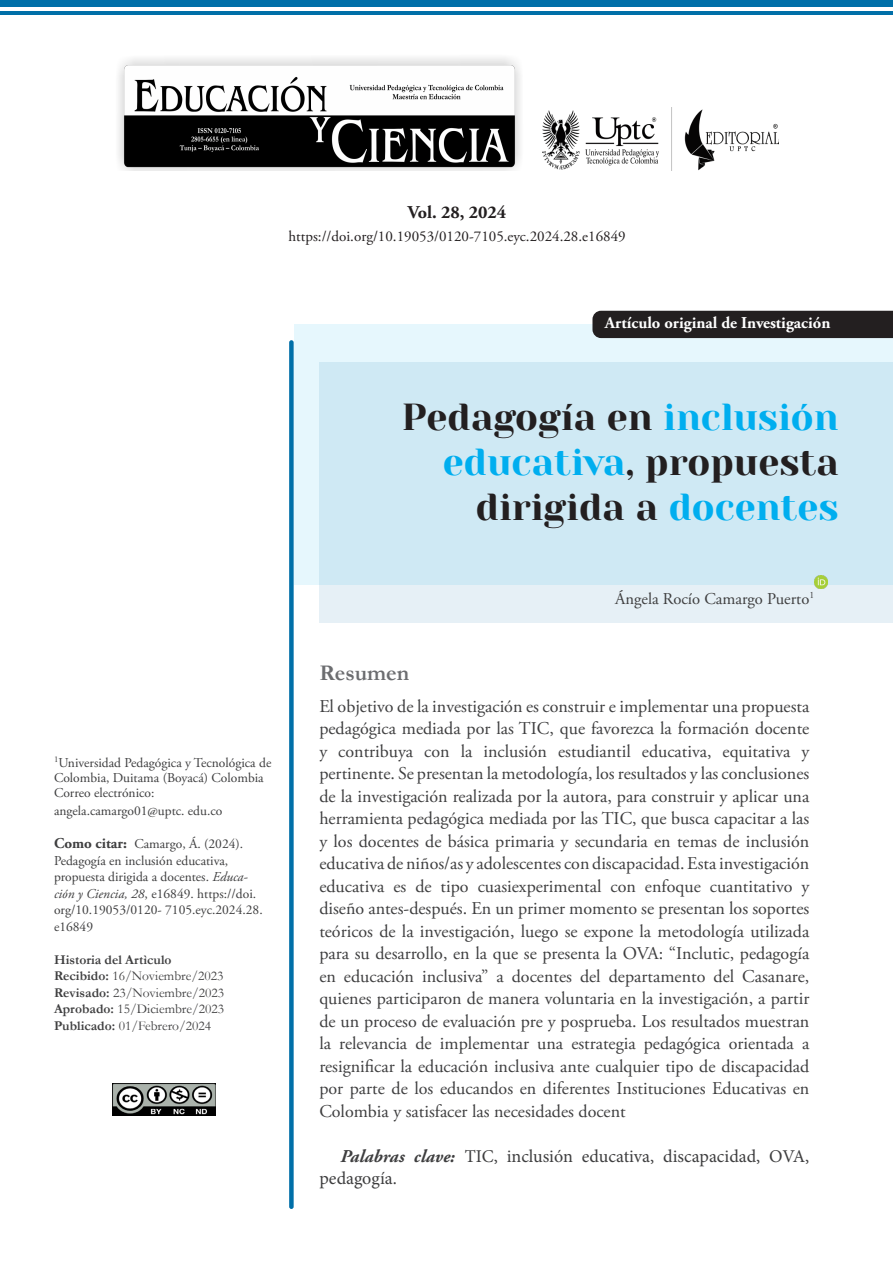
<style>
.page{position:relative;width:893px;height:1263px;background:#fff}
.page>*{position:absolute;margin:0;border:0;box-sizing:border-box;transform-origin:0 0}
.t1{font:37.5px "Yeseva One";color:#231f20}
.Subtitulo{font:700 22.5px "Garamond";color:#6c6d70}
.t2{font:18px/22.5px "Adobe Garamond Pro";color:#3e3e3f;text-align:justify}
.Texto_corrido{font:18px/22.5px "Minion Pro";color:#3e3e3f}
.Texto_corrido-2{font:700 18px "Adobe Garamond Pro";color:#231f20}
.t3{font:700 16.5px "Adobe Garamond Pro";color:#fff}
.t4{font:16.5px "Adobe Garamond Pro";color:#3e3e3f}
.Texto_corrido-3{font:15px "Adobe Garamond Pro";color:#231f20}
.t5{font:13.5px/16.5px "Adobe Garamond Pro";color:#3e3e3f}
.t6{font:13.5px "Garamond";color:#3e3e3f}
.t7{font:700 13.5px "Garamond";color:#3e3e3f}
.s1{font-weight:700;font-size:15px}
.s2{font-style:italic}
.s3{font-weight:700}
.s4{color:#00aeef}
.s5{font-family:"Adobe Garamond Pro";font-weight:700;font-style:italic}
</style>
<div class="page">
<div style="left:294px;top:324px;width:599px;height:260px;background:#e6f7fd"></div>
<div style="left:289px;top:340px;width:5px;height:869px;background:#006fa8;border-radius:2px"></div>
<div style="left:0;top:0;width:893px;height:7px;background:#006fa8"></div>
<hr style="left:0;top:11px;width:893px;height:4px;background:#006fa8">
<img style="left:113px;top:1083px;width:103px;height:32px">
<div style="left:592px;top:311px;width:301px;height:27px;background:#231f20"></div>
<div style="left:319px;top:362px;width:574px;height:260px;background:linear-gradient(to bottom,#cae7f4,#daecf5)"></div>
<img style="left:814px;top:575px;width:14px;height:13px">
<img style="left:118px;top:58px;width:402px;height:113px">
<img style="left:543px;top:107px;width:235px;height:64px">
<p class="Texto_corrido-2" style="left:408px;top:202px;width:100px">Vol. 28, 2024</p>
<p class="Texto_corrido-3" style="left:289px;top:227px;width:339px">https://doi.org/10.19053/0120-7105.eyc.2024.28.e16849</p>
<p class="t3" style="left:605px;top:313px;width:227px">Artículo original de Investigación</p>
<p class="t5" style="left:54px;top:756px;width:219px;line-height:15px"><sup>1</sup>Universidad Pedagógica y Tecnológica de<br>Colombia, Duitama (Boyacá) Colombia</p>
<p class="t5" style="left:54px;top:785px;width:102px">Correo electrónico:</p>
<p class="t5" style="left:54px;top:803px;width:170px">angela.camargo01@uptc. edu.co</p>
<p class="t5" style="left:54px;top:836px;width:210px"><span class="s1">Como citar:</span> Camargo, Á. (2024).<br>Pedagogía en inclusión educativa, propuesta dirigida a docentes. <span class="s2">Educa&shy;ción y Ciencia, 28</span>, e16849. https://doi. org/10.19053/0120- 7105.eyc.2024.28. e16849</p>
<p class="t7" style="left:54px;top:950px;width:119px">Historia del Artìculo</p>
<p class="t6" style="left:54px;top:967px;width:171px"><span class="s3">Recibido:</span> 16/Noviembre/2023</p>
<p class="t6" style="left:54px;top:983px;width:172px"><span class="s3">Revisado:</span> 23/Noviembre/2023</p>
<p class="t6" style="left:54px;top:1000px;width:172px"><span class="s3">Aprobado:</span> 15/Diciembre/2023</p>
<p class="t6" style="left:54px;top:1016px;width:159px"><span class="s3">Publicado:</span> 01/Febrero/2024</p>
<p class="t1" style="left:402px;top:389px;width:438px">Pedagogía en <span class="s4">inclusión</span></p>
<p class="t1" style="left:443px;top:434px;width:397px"><span class="s4">educativa</span>, propuesta</p>
<p class="t1" style="left:476px;top:479px;width:364px">dirigida a <span class="s4">docentes</span></p>
<p class="t4" style="left:615px;top:589px;width:200px">Ángela Rocío Camargo Puerto<sup>1</sup></p>
<p class="Subtitulo" style="left:319px;top:658px;width:91px">Resumen</p>
<p class="t2" style="left:319px;top:695px;width:492px">El objetivo de la investigación es construir e implementar una propuesta pedagógica mediada por las TIC, que favorezca la formación docente y contribuya con la inclusión estudiantil educativa, equitativa y pertinente. Se presentan la metodología, los resultados y las conclusiones de la investigación realizada por la autora, para construir y aplicar una herramienta pedagógica mediada por las TIC, que busca capacitar a las y los docentes de básica primaria y secundaria en temas de inclusión educativa de niños/as y adolescentes con discapacidad. Esta investigación educativa es de tipo cuasiexperimental con enfoque cuantitativo y diseño antes-después. En un primer momento se presentan los soportes teóricos de la investigación, luego se expone la metodología utilizada para su desarrollo, en la que se presenta la OVA: “Inclutic, pedagogía en educación inclusiva” a docentes del departamento del Casanare, quienes participaron de manera voluntaria en la investigación, a partir de un proceso de evaluación pre y posprueba. Los resultados muestran la relevancia de implementar una estrategia pedagógica orientada a resignificar la educación inclusiva ante cualquier tipo de discapacidad por parte de los educandos en diferentes Instituciones Educativas en Colombia y satisfacer las necesidades docent</p>
<p class="Texto_corrido" style="left:319px;top:1145px;width:491px;text-indent:21px"><span class="s5">Palabras clave:</span> TIC, inclusión educativa, discapacidad, OVA, pedagogía.</p>
</div>
